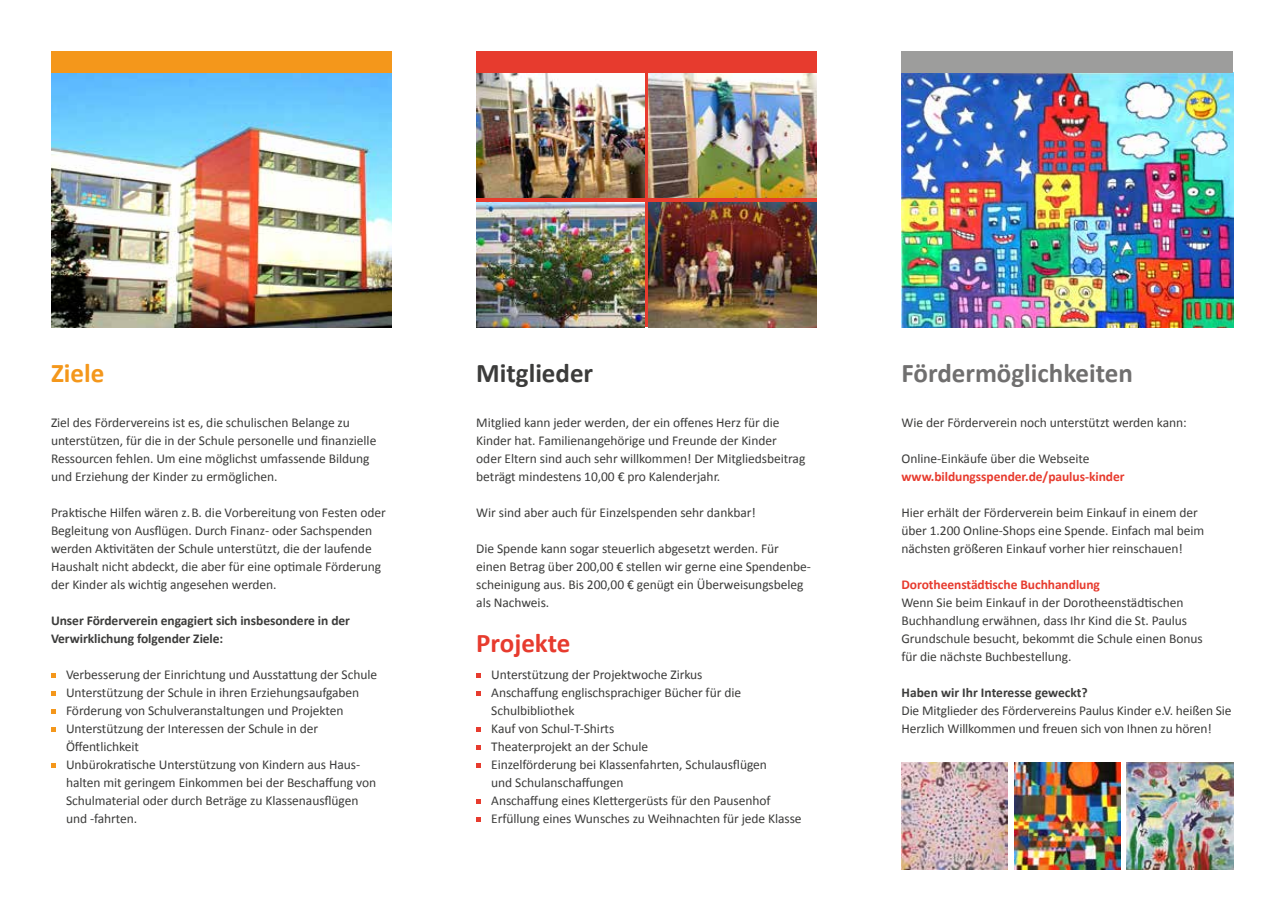
<style>
.page{position:relative;width:1280px;height:910px;background:#fff}
.page>*{position:absolute;margin:0;border:0;box-sizing:border-box;transform-origin:0 0}
.t1{font:700 27px "Calibri";color:#706f6f}
.t2{font:700 27px "Calibri";color:#3c3c3b}
.t3{font:700 27px "Calibri";color:#e73b2e}
.t4{font:700 27px "Calibri";color:#f4971b}
.t5{font:13.5px/18px "Calibri";letter-spacing:-.005em;color:#3c3c3b}
.t6{font:700 13.5px/18px "Calibri";letter-spacing:-.005em;color:#3c3c3b}
.t7{font:700 13.5px "Calibri";letter-spacing:-.005em;color:#e73b2e}
</style>
<div class="page">
<div style="left:476px;top:53px;width:340px;height:274px;background:#e73b2e"></div>
<svg style="left:476px;top:673px;width:5px;height:5px"></svg>
<svg style="left:476px;top:691px;width:5px;height:5px"></svg>
<svg style="left:476px;top:727px;width:5px;height:5px"></svg>
<svg style="left:476px;top:745px;width:5px;height:5px"></svg>
<svg style="left:476px;top:763px;width:5px;height:5px"></svg>
<svg style="left:476px;top:799px;width:5px;height:5px"></svg>
<svg style="left:476px;top:817px;width:5px;height:5px"></svg>
<svg style="left:51px;top:673px;width:5px;height:5px"></svg>
<svg style="left:51px;top:691px;width:5px;height:5px"></svg>
<svg style="left:51px;top:709px;width:5px;height:5px"></svg>
<svg style="left:51px;top:727px;width:5px;height:5px"></svg>
<svg style="left:51px;top:763px;width:5px;height:5px"></svg>
<img style="left:51px;top:72px;width:340px;height:255px">
<img style="left:476px;top:73px;width:168px;height:125px">
<img style="left:901px;top:72px;width:332px;height:255px">
<img style="left:476px;top:202px;width:168px;height:125px">
<img style="left:648px;top:73px;width:168px;height:125px">
<img style="left:648px;top:202px;width:168px;height:125px">
<div style="left:51px;top:51px;width:340px;height:21px;background:#f4971b"></div>
<div style="left:476px;top:51px;width:340px;height:21px;background:#e73b2e"></div>
<div style="left:901px;top:51px;width:332px;height:21px;background:#9d9d9c"></div>
<img style="left:901px;top:763px;width:107px;height:106px">
<img style="left:1014px;top:763px;width:106px;height:106px">
<img style="left:1127px;top:763px;width:106px;height:106px">
<h1 class="t4" style="left:51px;top:356px;width:55px">Ziele</h1>
<h1 class="t2" style="left:476px;top:356px;width:118px">Mitglieder</h1>
<h1 class="t1" style="left:901px;top:356px;width:233px">Fördermöglichkeiten</h1>
<p class="t5" style="left:51px;top:414px;width:327px">Ziel des Fördervereins ist es, die schulischen Belange zu unterstützen, für die in der Schule personelle und finanzielle Ressourcen fehlen. Um eine möglichst umfassende Bildung und Erziehung der Kinder zu ermöglichen.</p>
<p class="t5" style="left:51px;top:504px;width:336px">Praktische Hilfen wären z.B. die Vorbereitung von Festen oder Begleitung von Ausflügen. Durch Finanz- oder Sachspenden werden Aktivitäten der Schule unterstützt, die der laufende Haushalt nicht abdeckt, die aber für eine optimale Förderung der Kinder als wichtig angesehen werden.</p>
<p class="t6" style="left:51px;top:612px;width:301px">Unser Förderverein engagiert sich insbesondere in der<br>Verwirklichung folgender Ziele:</p>
<p class="t5" style="left:66px;top:666px;width:313px">Verbesserung der Einrichtung und Ausstattung der Schule Unterstützung der Schule in ihren Erziehungsaufgaben Förderung von Schulveranstaltungen und Projekten Unterstützung der Interessen der Schule in der Öffentlichkeit<br>Unbürokratische Unterstützung von Kindern aus Haus&shy;halten mit geringem Einkommen bei der Beschaffung von Schulmaterial oder durch Beträge zu Klassenausflügen und -fahrten.</p>
<p class="t5" style="left:476px;top:414px;width:331px">Mitglied kann jeder werden, der ein offenes Herz für die Kinder hat. Familienangehörige und Freunde der Kinder oder Eltern sind auch sehr willkommen! Der Mitgliedsbeitrag beträgt mindestens 10,00 € pro Kalenderjahr.</p>
<p class="t5" style="left:476px;top:504px;width:281px">Wir sind aber auch für Einzelspenden sehr dankbar!</p>
<p class="t5" style="left:476px;top:540px;width:336px">Die Spende kann sogar steuerlich abgesetzt werden. Für einen Betrag über 200,00 € stellen wir gerne eine Spendenbe&shy;scheinigung aus. Bis 200,00 € genügt ein Überweisungsbeleg als Nachweis.</p>
<h1 class="t3" style="left:476px;top:626px;width:96px">Projekte</h1>
<p class="t5" style="left:491px;top:666px;width:312px">Unterstützung der Projektwoche Zirkus<br>Anschaffung englischsprachiger Bücher für die Schulbibliothek<br>Kauf von Schul-T-Shirts<br>Theaterprojekt an der Schule<br>Einzelförderung bei Klassenfahrten, Schulausflügen<br>und Schulanschaffungen<br>Anschaffung eines Klettergerüsts für den Pausenhof Erfüllung eines Wunsches zu Weihnachten für jede Klasse</p>
<p class="t5" style="left:901px;top:414px;width:287px">Wie der Förderverein noch unterstützt werden kann:</p>
<p class="t5" style="left:901px;top:450px;width:189px">Online-Einkäufe über die Webseite</p>
<p class="t7" style="left:901px;top:468px;width:225px">www.bildungsspender.de/paulus-kinder</p>
<p class="t5" style="left:901px;top:504px;width:304px">Hier erhält der Förderverein beim Einkauf in einem der über 1.200 Online-Shops eine Spende. Einfach mal beim nächsten größeren Einkauf vorher hier reinschauen!</p>
<p class="t7" style="left:901px;top:576px;width:200px">Dorotheenstädtische Buchhandlung</p>
<p class="t5" style="left:901px;top:594px;width:303px">Wenn Sie beim Einkauf in der Dorotheenstädtischen Buchhandlung erwähnen, dass Ihr Kind die St. Paulus Grundschule besucht, bekommt die Schule einen Bonus für die nächste Buchbestellung.</p>
<p class="t6" style="left:901px;top:684px;width:188px">Haben wir Ihr Interesse geweckt?</p>
<p class="t5" style="left:901px;top:702px;width:332px">Die Mitglieder des Fördervereins Paulus Kinder e.V. heißen Sie<br>Herzlich Willkommen und freuen sich von Ihnen zu hören!</p>
</div>
